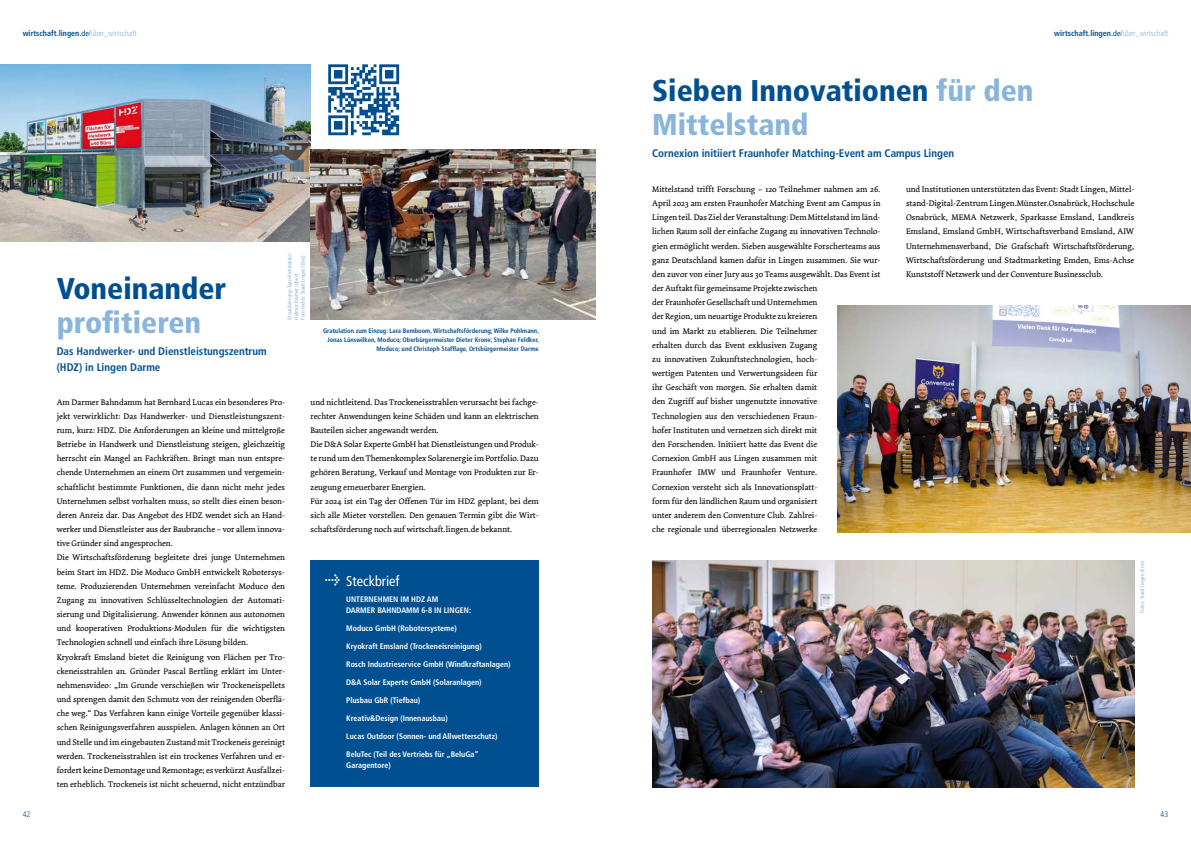
<style>
.page{position:relative;width:1191px;height:842px;background:#fff}
.page>*{position:absolute;margin:0;border:0;box-sizing:border-box;transform-origin:0 0}
.t1{font:900 condensed 30px/34px "Frutiger LT Com";color:#005091}
.t2{font:900 condensed 30px "Frutiger LT Com";color:#89b5dd}
.t3{font:condensed 14.3px "Frutiger LT Com";color:#fff}
.t4{font:700 condensed 11px/16px "Frutiger LT Com";color:#005091}
.t5{font:8.5px/14.2px "Dolly";color:#000}
.t6{font:700 condensed 8px/11px "Frutiger LT Com";color:#fff}
.t7{font:700 condensed 8px "Frutiger LT Com";color:#005091}
.t8{font:300 condensed 8px "Frutiger LT Com";color:#005091}
.t9{font:700 condensed 6.5px/9px "Frutiger LT Com";color:#005091;text-align:right}
.t10{font:condensed 5.5px/6.6px "Frutiger LT Com";color:#89b5dd}
.s1{font-weight:400}
.s2{font-weight:300}
.s3{font-weight:300;color:#89b5dd}
.s4{color:#89b5dd}
</style>
<div class="page">
<img style="left:0;top:64px;width:310px;height:178px">
<img style="left:652px;top:560px;width:482px;height:227px">
<img style="left:837px;top:305px;width:354px;height:227px">
<div style="left:310px;top:560px;width:229px;height:227px;background:#005091"></div>
<svg style="left:325px;top:574px;width:14px;height:12px"></svg>
<img style="left:310px;top:149px;width:285px;height:170px">
<svg style="left:328px;top:64px;width:71px;height:71px"></svg>
<p class="t7" style="left:23px;top:28px;width:115px">wirtschaft.lingen.<span class="s1">de</span><span class="s2">/</span><span class="s3">über_wirtschaft</span></p>
<p class="t7" style="left:1054px;top:28px;width:115px">wirtschaft.lingen.<span class="s1">de</span><span class="s2">/</span><span class="s3">über_wirtschaft</span></p>
<h1 class="t1" style="left:57px;top:272px;width:171px">Voneinander</h1>
<h1 class="t2" style="left:57px;top:305px;width:146px">profitieren</h1>
<p class="t4" style="left:57px;top:344px;width:211px">Das Handwerker- und Dienstleistungszentrum (HDZ) in Lingen Darme</p>
<p class="t10" style="left:286px;top:319px;width:68px;rotate:-90deg">Visualisierung: Taao Architektur/<br>Helmut Kramer (oben)<br>Foto rechts: Stadt Lingen (Ems)</p>
<p class="t9" style="left:323px;top:326px;width:217px">Gratulation zum Einzug: Lara Bemboom, Wirtschaftsförderung; Wilke Pohlmann,<br>Jonas Lünswilken, Moduco; Oberbürgermeister Dieter Krone; Stephan Feldker,<br>Moduco; und Christoph Stafflage, Ortsbürgermeister Darme</p>
<p class="t5" style="left:57px;top:395px;width:230px">Am Darmer Bahndamm hat Bernhard Lucas ein besonderes Pro&shy;jekt verwirklicht: Das Handwerker- und Dienstleistungszent&shy;rum, kurz: HDZ. Die Anforderungen an kleine und mittelgroße Betriebe in Handwerk und Dienstleistung steigen, gleichzeitig herrscht ein Mangel an Fachkräften. Bringt man nun entspre&shy;chende Unternehmen an einem Ort zusammen und vergemein&shy;schaftlicht bestimmte Funktionen, die dann nicht mehr jedes Unternehmen selbst vorhalten muss, so stellt dies einen beson&shy;deren Anreiz dar. Das Angebot des HDZ wendet sich an Hand&shy;werker und Dienstleister aus der Baubranche – vor allem innova&shy;tive Gründer sind angesprochen.<br>Die Wirtschaftsförderung begleitete drei junge Unternehmen beim Start im HDZ. Die Moduco GmbH entwickelt Robotersys&shy;teme. Produzierenden Unternehmen vereinfacht Moduco den Zugang zu innovativen Schlüsseltechnologien der Automati&shy;sierung und Digitalisierung. Anwender können aus autonomen und kooperativen Produktions-Modulen für die wichtigsten Technologien schnell und einfach ihre Lösung bilden.<br>Kryokraft Emsland bietet die Reinigung von Flächen per Tro&shy;ckeneisstrahlen an. Gründer Pascal Bertling erklärt im Unter&shy;nehmensvideo: „Im Grunde verschießen wir Trockeneispellets und sprengen damit den Schmutz von der reinigenden Oberflä&shy;che weg.“ Das Verfahren kann einige Vorteile gegenüber klassi&shy;schen Reinigungsverfahren ausspielen. Anlagen können an Ort und Stelle und im eingebauten Zustand mit Trockeneis gereinigt werden. Trockeneisstrahlen ist ein trockenes Verfahren und er&shy;fordert keine Demontage und Remontage; es verkürzt Ausfallzei&shy;ten erheblich. Trockeneis ist nicht scheuernd, nicht entzündbar</p>
<p class="t5" style="left:310px;top:395px;width:230px">und nichtleitend. Das Trockeneisstrahlen verursacht bei fachge&shy;rechter Anwendungen keine Schäden und kann an elektrischen Bauteilen sicher angewandt werden.<br>Die D&amp;A Solar Experte GmbH hat Dienstleistungen und Produk&shy;te rund um den Themenkomplex Solarenergie im Portfolio. Dazu gehören Beratung, Verkauf und Montage von Produkten zur Er&shy;zeugung erneuerbarer Energien.<br>Für 2024 ist ein Tag der Offenen Tür im HDZ geplant, bei dem sich alle Mieter vorstellen. Den genauen Termin gibt die Wirt&shy;schaftsförderung noch auf wirtschaft.lingen.de bekannt.</p>
<h2 class="t3" style="left:346px;top:572px;width:55px">Steckbrief</h2>
<p class="t6" style="left:346px;top:593px;width:11px">Unternehmen</p>
<p class="t6" style="left:400px;top:593px;width:33px">im HDZ am</p>
<p class="t6" style="left:346px;top:604px;width:11px">Darmer</p>
<p class="t6" style="left:377px;top:604px;width:11px">Bahndamm</p>
<p class="t6" style="left:421px;top:604px;width:32px">6-8 in Lingen</p>
<p class="t6" style="left:469px;top:604px;width:4px">:</p>
<p class="t6" style="left:346px;top:622px;width:112px">Moduco GmbH (Robotersysteme)</p>
<p class="t6" style="left:346px;top:640px;width:137px">Kryokraft Emsland (Trockeneisreinigung)</p>
<p class="t6" style="left:346px;top:658px;width:166px">Rosch Industrieservice GmbH (Windkraftanlagen)</p>
<p class="t6" style="left:346px;top:676px;width:137px">D&amp;A Solar Experte GmbH (Solaranlagen)</p>
<p class="t6" style="left:346px;top:694px;width:75px">Plusbau GbR (Tiefbau)</p>
<p class="t6" style="left:346px;top:712px;width:103px">Kreativ&amp;Design (Innenausbau)</p>
<p class="t6" style="left:346px;top:730px;width:153px">Lucas Outdoor (Sonnen- und Allwetterschutz)</p>
<p class="t6" style="left:346px;top:748px;width:134px">BeluTec (Teil des Vertriebs für „BeluGa“<br>Garagentore)</p>
<h1 class="t1" style="left:652px;top:74px;width:383px">Sieben Innovationen <span class="s4">für den<br>Mittelstand</span></h1>
<p class="t4" style="left:652px;top:145px;width:303px">Cornexion initiiert Fraunhofer Matching-Event am Campus Lingen</p>
<p class="t5" style="left:906px;top:182px;width:230px;text-align:justify">und Institutionen unterstützten das Event: Stadt Lingen, Mittel&shy;stand-Digital-Zentrum Lingen.Münster.Osnabrück, Hochschule Osnabrück, MEMA Netzwerk, Sparkasse Emsland, Landkreis Emsland, Emsland GmbH, Wirtschaftsverband Emsland, AIW Unternehmensverband, Die Grafschaft Wirtschaftsförderung, Wirtschaftsförderung und Stadtmarketing Emden, Ems-Achse Kunststoff Netzwerk und der Conventure Businessclub.</p>
<p class="t5" style="left:652px;top:182px;width:230px">Mittelstand trifft Forschung – 120 Teilnehmer nahmen am 26.<br>April 2023 am ersten Fraunhofer Matching Event am Campus in Lingen teil. Das Ziel der Veranstaltung: Dem Mittelstand im länd&shy;lichen Raum soll der einfache Zugang zu innovativen Technolo&shy;gien ermöglicht werden. Sieben ausgewählte Forscherteams aus ganz Deutschland kamen dafür in Lingen zusammen. Sie wur&shy;den zuvor von einer Jury aus 30 Teams ausgewählt. Das Event ist der Auftakt für gemeinsame Projekte zwischen<br>der Fraunhofer Gesellschaft und Unternehmen<br>der Region, um neuartige Produkte zu kreieren<br>und im Markt zu etablieren. Die Teilnehmer<br>erhalten durch das Event exklusiven Zugang<br>zu innovativen Zukunftstechnologien, hoch-<br>wertigen Patenten und Verwertungsideen für<br>ihr Geschäft von morgen. Sie erhalten damit<br>den Zugriff auf bisher ungenutzte innovative<br>Technologien aus den verschiedenen Fraun-<br>hofer Instituten und vernetzen sich direkt mit<br>den Forschenden. Initiiert hatte das Event die<br>Cornexion GmbH aus Lingen zusammen mit<br>Fraunhofer IMW und Fraunhofer Venture.<br>Cornexion versteht sich als Innovationsplatt-<br>form für den ländlichen Raum und organisiert<br>unter anderem den Conventure Club. Zahlrei-<br>che regionale und überregionalen Netzwerke</p>
<p class="t10" style="left:1138px;top:613px;width:54px;rotate:-90deg">Fotos: Stadt Lingen (Ems)</p>
<p class="t8" style="left:23px;top:809px;width:9px">42</p>
<p class="t8" style="left:1160px;top:809px;width:9px">43</p>
</div>
